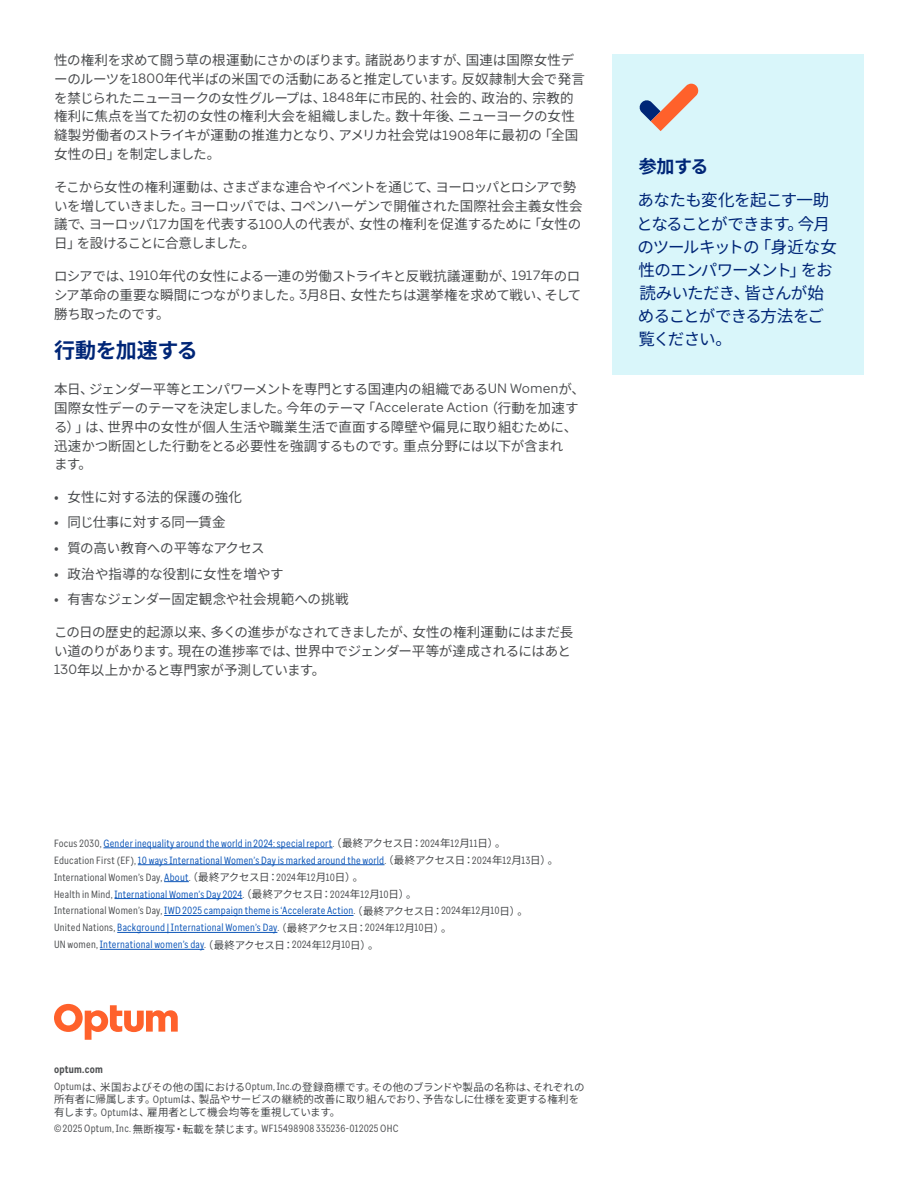
<style>
.page{position:relative;width:918px;height:1188px;background:#fff}
.page>*{position:absolute;margin:0;border:0;box-sizing:border-box;transform-origin:0 0}
.Body{font:700 21px "Noto Sans JP";letter-spacing:-.015em;color:#002677}
.Callout_header{font:700 18px "Noto Sans JP";color:#002677}
.Callout_body{font:16.5px/23.1px "Noto Sans JP";letter-spacing:-.055em;color:#002677}
.Body-2{font:13.5px/18.9px "Noto Sans JP";letter-spacing:-.02em;color:#4b4d4f}
.Body-3{font:13.5px "Noto Sans JP";color:#4b4d4f}
.Body-4{font:13.5px "Noto Sans JP";letter-spacing:.005em;color:#4b4d4f}
.Legal{font:10.5px "Enterprise Sans Cond";letter-spacing:.02em;color:#0c55b8}
.Legal-2{font:10.5px/12.6px "Noto Sans JP";letter-spacing:-.005em;color:#4b4d4f}
.Legal-3{font:10.5px "Enterprise Sans Cond";letter-spacing:.02em;color:#4b4d4f}
.Legal-4{font:700 10.5px "Enterprise Sans Cond";letter-spacing:.02em;color:#4b4d4f}
.s1{font-family:"Enterprise Sans"}
.s2{color:#4b4d4f}
.s3{font-family:"Noto Sans JP";color:#4b4d4f}
.s4{color:#0c55b8}
.s5{font-family:"Noto Sans JP"}
.s6{font-family:"Enterprise Sans Cond"}
</style>
<div class="page">
<hr style="left:103px;top:848px;width:230px;height:1px;background:#0c55b8">
<hr style="left:138px;top:864px;width:247px;height:1px;background:#0c55b8">
<svg style="left:164px;top:881px;width:25px;height:1px"></svg>
<hr style="left:115px;top:898px;width:127px;height:1px;background:#0c55b8">
<hr style="left:164px;top:915px;width:190px;height:1px;background:#0c55b8">
<hr style="left:117px;top:932px;width:160px;height:1px;background:#0c55b8">
<hr style="left:100px;top:949px;width:104px;height:1px;background:#0c55b8">
<div style="left:612px;top:54px;width:252px;height:320px;background:#d9f6fa"></div>
<svg style="left:639px;top:84px;width:60px;height:47px"></svg>
<svg style="left:54px;top:1004px;width:124px;height:36px"></svg>
<p class="Body-2" style="left:54px;top:51px;width:532px">性の権利を求めて闘う草の根運動にさかのぼります。諸説ありますが、国連は国際女性デーのルーツを<span class="s1">1800</span>年代半ばの米国での活動にあると推定しています。反奴隷制大会で発言を禁じられたニューヨークの女性グループは、<span class="s1">1848</span>年に市民的、社会的、政治的、宗教的権利に焦点を当てた初の女性の権利大会を組織しました。数十年後、ニューヨークの女性縫製労働者のストライキが運動の推進力となり、アメリカ社会党は<span class="s1">1908</span>年に最初の「全国女性の日」を制定しました。</p>
<p class="Body-2" style="left:54px;top:178px;width:530px">そこから女性の権利運動は、さまざまな連合やイベントを通じて、ヨーロッパとロシアで勢いを増していきました。ヨーロッパでは、コペンハーゲンで開催された国際社会主義女性会議で、ヨーロッパ<span class="s1">17</span>カ国を代表する<span class="s1">100</span>人の代表が、女性の権利を促進するために「女性の日」を設けることに合意しました。</p>
<p class="Body-2" style="left:54px;top:267px;width:529px;text-align:justify">ロシアでは、<span class="s1">1910</span>年代の女性による一連の労働ストライキと反戦抗議運動が、<span class="s1">1917</span>年のロシア革命の重要な瞬間につながりました。<span class="s1">3</span>月<span class="s1">8</span>日、女性たちは選挙権を求めて戦い、そして勝ち取ったのです。</p>
<p class="Body" style="left:54px;top:338px;width:145px">行動を加速する</p>
<p class="Body-2" style="left:54px;top:380px;width:532px">本日、ジェンダー平等とエンパワーメントを専門とする国連内の組織である<span class="s1">UN Women</span>が、国際女性デーのテーマを決定しました。今年のテーマ「<span class="s1">Accelerate Action</span>（行動を加速する）」は、世界中の女性が個人生活や職業生活で直面する障壁や偏見に取り組むために、迅速かつ断固とした行動をとる必要性を強調するものです。重点分野には以下が含まれ<br>ます。</p>
<p class="Body-4" style="left:54px;top:489px;width:190px">• 女性に対する法的保護の強化</p>
<p class="Body-2" style="left:54px;top:513px;width:173px">• 同じ仕事に対する同一賃金</p>
<p class="Body-2" style="left:54px;top:539px;width:212px">• 質の高い教育への平等なアクセス</p>
<p class="Body-2" style="left:54px;top:565px;width:231px">• 政治や指導的な役割に女性を増やす</p>
<p class="Body-3" style="left:54px;top:592px;width:296px">• 有害なジェンダー固定観念や社会規範への挑戦</p>
<p class="Body-2" style="left:54px;top:623px;width:521px">この日の歴史的起源以来、多くの進歩がなされてきましたが、女性の権利運動にはまだ長い道のりがあります。現在の進捗率では、世界中でジェンダー平等が達成されるにはあと<br><span class="s1">130</span>年以上かかると専門家が予測しています。</p>
<p class="Callout_header" style="left:639px;top:156px;width:71px">参加する</p>
<p class="Callout_body" style="left:636px;top:189px;width:202px">あなたも変化を起こす一助となることができます。今月のツールキットの「身近な女性のエンパワーメント」をお読みいただき、皆さんが始めることができる方法をご覧ください。</p>
<p class="Legal" style="left:54px;top:836px;width:453px"><span class="s2">Focus 2030,</span> Gender inequality around the world in 2024: special report<span class="s3">（最終アクセス日：</span><span class="s2">2024</span><span class="s3">年</span><span class="s2">12</span><span class="s3">月</span><span class="s2">11</span><span class="s3">日）。</span></p>
<p class="Legal-3" style="left:333px;top:836px;width:3px">.</p>
<p class="Legal" style="left:54px;top:853px;width:506px"><span class="s2">Education First (EF),</span> 10 ways International Women’s Day is marked around the world<span class="s3">（最終アクセス日：</span><span class="s2">2024</span><span class="s3">年</span><span class="s2">12</span><span class="s3">月</span><span class="s2">13</span><span class="s3">日）。</span></p>
<p class="Legal-3" style="left:385px;top:853px;width:3px">.</p>
<p class="Legal-3" style="left:54px;top:870px;width:311px">International Women’s Day, <span class="s4">About</span><span class="s5">（最終アクセス日：</span>2024<span class="s5">年</span>12<span class="s5">月</span>10<span class="s5">日）。</span></p>
<p class="Legal-3" style="left:189px;top:870px;width:3px">.</p>
<p class="Legal" style="left:54px;top:887px;width:364px"><span class="s2">Health in Mind,</span> International Women’s Day 2024<span class="s3">（最終アクセス日：</span><span class="s2">2024</span><span class="s3">年</span><span class="s2">12</span><span class="s3">月</span><span class="s2">10</span><span class="s3">日）。</span></p>
<p class="Legal-3" style="left:242px;top:887px;width:3px">.</p>
<p class="Legal" style="left:54px;top:904px;width:475px"><span class="s2">International Women’s Day,</span> IWD 2025 campaign theme is ‘Accelerate Action<span class="s3">（最終アクセス日：</span><span class="s2">2024</span><span class="s3">年</span><span class="s2">12</span><span class="s3">月</span><span class="s2">10</span><span class="s3">日）。</span></p>
<p class="Legal-3" style="left:354px;top:904px;width:3px">.</p>
<p class="Legal" style="left:54px;top:921px;width:399px"><span class="s2">United Nations,</span> Background | International Women’s Day<span class="s3">（最終アクセス日：</span><span class="s2">2024</span><span class="s3">年</span><span class="s2">12</span><span class="s3">月</span><span class="s2">10</span><span class="s3">日）。</span></p>
<p class="Legal-3" style="left:277px;top:921px;width:3px">.</p>
<p class="Legal" style="left:54px;top:938px;width:326px"><span class="s2">UN women,</span> International women’s day<span class="s3">（最終アクセス日：</span><span class="s2">2024</span><span class="s3">年</span><span class="s2">12</span><span class="s3">月</span><span class="s2">10</span><span class="s3">日）。</span></p>
<p class="Legal-3" style="left:204px;top:938px;width:3px">.</p>
<p class="Legal-4" style="left:54px;top:1063px;width:50px">optum.com</p>
<p class="Legal-2" style="left:54px;top:1081px;width:532px"><span class="s6">Optum</span>は、米国およびその他の国における<span class="s6">Optum, Inc.</span>の登録商標です。その他のブランドや製品の名称は、それぞれの所有者に帰属します。<span class="s6">Optum</span>は、製品やサービスの継続的改善に取り組んでおり、予告なしに仕様を変更する権利を有します。<span class="s6">Optum</span>は、雇用者として機会均等を重視しています。</p>
<p class="Legal-3" style="left:54px;top:1122px;width:346px">© 2025 Optum, Inc. <span class="s5">無断複写・転載を禁じます。</span>WF15498908 335236-012025 OHC</p>
</div>
